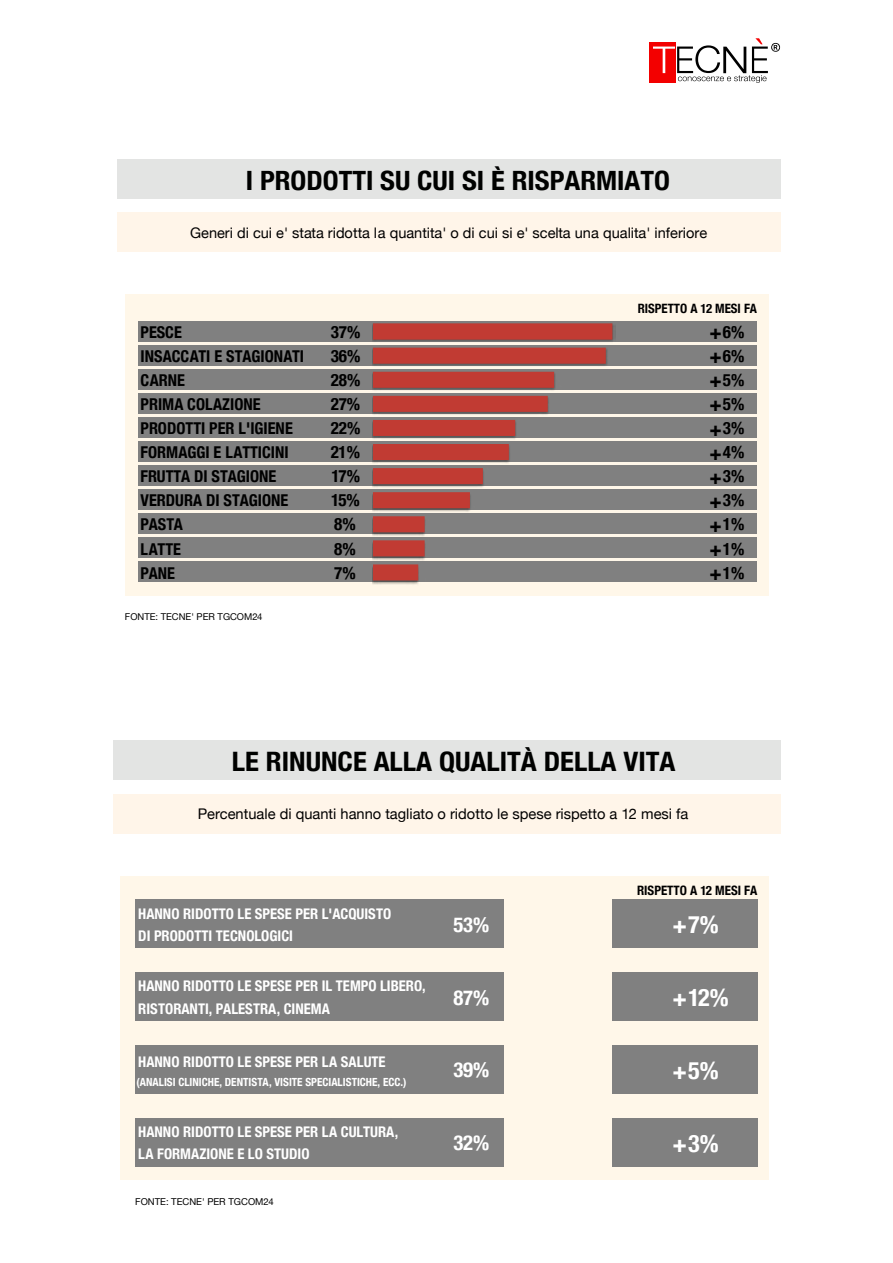
<style>
.page{position:relative;width:893px;height:1263px;background:#fff}
.page>*{position:absolute;margin:0;border:0;box-sizing:border-box;transform-origin:0 0}
.t1{font:700 condensed 26.7px "Helvetica Neue";color:#000100;scale:1.07 1}
.t2{font:700 condensed 26.55px "Helvetica Neue";color:#000100;scale:1.07 1}
.t3{font:700 condensed 24.3px "Helvetica Neue";color:#fff}
.t4{font:700 condensed 20.7px "Helvetica Neue";color:#fff}
.t5{font:700 condensed 17.1px "Helvetica Neue";letter-spacing:-.015em;color:#000}
.t6{font:700 condensed 16.35px "Helvetica Neue";color:#000}
.t7{font:700 condensed 14.7px/22.4px "Helvetica Neue";color:#fff}
.t8{font:14.7px "Helvetica Neue";color:#000}
.t9{font:14.55px "Helvetica Neue";color:#000}
.t10{font:700 condensed 12.9px "Helvetica Neue";color:#000}
.t11{font:700 condensed 11.25px "Helvetica Neue";color:#fff}
.t12{font:9.45px "Helvetica Neue";color:#000}
.s1{font-size:20.55px}
</style>
<div class="page">
<div style="left:649px;top:42px;width:27px;height:40px;background:#f30000"></div>
<svg style="left:653px;top:38px;width:127px;height:45px"></svg>
<div style="left:117px;top:212px;width:663px;height:40px;background:#fff5e9"></div>
<div style="left:125px;top:294px;width:644px;height:302px;background:#fff7e9"></div>
<div style="left:138px;top:319px;width:619px;height:265px;background:#808080"></div>
<hr style="left:138px;top:318px;width:619px;height:2px;background:#fff7e9">
<hr style="left:138px;top:342px;width:619px;height:2px;background:#fff7e9">
<hr style="left:138px;top:366px;width:619px;height:2px;background:#fff7e9">
<hr style="left:138px;top:390px;width:619px;height:2px;background:#fff7e9">
<hr style="left:138px;top:414px;width:619px;height:3px;background:#fff7e9">
<hr style="left:138px;top:438px;width:619px;height:3px;background:#fff7e9">
<hr style="left:138px;top:462px;width:619px;height:3px;background:#fff7e9">
<hr style="left:138px;top:486px;width:619px;height:3px;background:#fff7e9">
<hr style="left:138px;top:510px;width:619px;height:3px;background:#fff7e9">
<hr style="left:138px;top:535px;width:619px;height:2px;background:#fff7e9">
<hr style="left:138px;top:559px;width:619px;height:2px;background:#fff7e9">
<hr style="left:138px;top:583px;width:619px;height:2px;background:#fff7e9">
<img style="left:373px;top:323px;width:242px;height:262px">
<svg style="left:373px;top:323px;width:239px;height:257px"></svg>
<div style="left:117px;top:160px;width:663px;height:39px;background:#e3e4e3"></div>
<div style="left:113px;top:794px;width:667px;height:39px;background:#fff5e9"></div>
<div style="left:121px;top:876px;width:648px;height:304px;background:#fff7e9"></div>
<div style="left:135px;top:899px;width:369px;height:49px;background:#808080"></div>
<div style="left:613px;top:899px;width:145px;height:49px;background:#808080"></div>
<div style="left:135px;top:972px;width:369px;height:49px;background:#808080"></div>
<div style="left:613px;top:972px;width:145px;height:49px;background:#808080"></div>
<div style="left:135px;top:1045px;width:369px;height:49px;background:#808080"></div>
<div style="left:613px;top:1045px;width:145px;height:49px;background:#808080"></div>
<div style="left:135px;top:1118px;width:369px;height:48px;background:#808080"></div>
<div style="left:613px;top:1118px;width:145px;height:48px;background:#808080"></div>
<div style="left:113px;top:740px;width:667px;height:40px;background:#e3e4e3"></div>
<p class="t2" style="left:246px;top:158px;width:398px">I PRODOTTI SU CUI SI È RISPARMIATO</p>
<p class="t9" style="left:190px;top:222px;width:519px">Generi di cui e' stata ridotta la quantita' o di cui si e' scelta una qualita' inferiore</p>
<p class="t10" style="left:638px;top:298px;width:121px">RISPETTO A 12 MESI FA</p>
<p class="t6" style="left:141px;top:318px;width:43px">PESCE</p>
<p class="t5" style="left:331px;top:317px;width:31px">37%</p>
<p class="t5" style="left:709px;top:317px;width:36px"><span class="s1">+</span>6%</p>
<p class="t6" style="left:141px;top:342px;width:165px">INSACCATI E STAGIONATI</p>
<p class="t5" style="left:331px;top:342px;width:31px">36%</p>
<p class="t5" style="left:709px;top:342px;width:36px"><span class="s1">+</span>6%</p>
<p class="t6" style="left:141px;top:367px;width:46px">CARNE</p>
<p class="t5" style="left:331px;top:366px;width:31px">28%</p>
<p class="t5" style="left:709px;top:366px;width:36px"><span class="s1">+</span>5%</p>
<p class="t6" style="left:141px;top:391px;width:122px">PRIMA COLAZIONE</p>
<p class="t5" style="left:331px;top:390px;width:31px">27%</p>
<p class="t5" style="left:709px;top:390px;width:36px"><span class="s1">+</span>5%</p>
<p class="t6" style="left:141px;top:415px;width:154px">PRODOTTI PER L'IGIENE</p>
<p class="t5" style="left:331px;top:414px;width:31px">22%</p>
<p class="t5" style="left:709px;top:414px;width:36px"><span class="s1">+</span>3%</p>
<p class="t6" style="left:141px;top:439px;width:150px">FORMAGGI E LATTICINI</p>
<p class="t5" style="left:331px;top:438px;width:31px">21%</p>
<p class="t5" style="left:709px;top:438px;width:36px"><span class="s1">+</span>4%</p>
<p class="t6" style="left:141px;top:463px;width:137px">FRUTTA DI STAGIONE</p>
<p class="t5" style="left:331px;top:462px;width:30px">17%</p>
<p class="t5" style="left:709px;top:462px;width:36px"><span class="s1">+</span>3%</p>
<p class="t6" style="left:141px;top:487px;width:149px">VERDURA DI STAGIONE</p>
<p class="t5" style="left:331px;top:486px;width:30px">15%</p>
<p class="t5" style="left:709px;top:486px;width:36px"><span class="s1">+</span>3%</p>
<p class="t6" style="left:141px;top:511px;width:44px">PASTA</p>
<p class="t5" style="left:334px;top:510px;width:23px">8%</p>
<p class="t5" style="left:709px;top:510px;width:36px"><span class="s1">+</span>1%</p>
<p class="t6" style="left:141px;top:535px;width:42px">LATTE</p>
<p class="t5" style="left:334px;top:534px;width:23px">8%</p>
<p class="t5" style="left:709px;top:534px;width:36px"><span class="s1">+</span>1%</p>
<p class="t6" style="left:141px;top:559px;width:36px">PANE</p>
<p class="t5" style="left:334px;top:558px;width:23px">7%</p>
<p class="t5" style="left:709px;top:558px;width:36px"><span class="s1">+</span>1%</p>
<p class="t12" style="left:125px;top:609px;width:139px">FONTE: TECNE' PER TGCOM24</p>
<p class="t1" style="left:232px;top:739px;width:416px">LE RINUNCE ALLA QUALITÀ DELLA VITA</p>
<p class="t8" style="left:198px;top:803px;width:492px">Percentuale di quanti hanno tagliato o ridotto le spese rispetto a 12 mesi fa</p>
<p class="t7" style="left:138px;top:901px;width:255px">HANNO RIDOTTO LE SPESE PER L'ACQUISTO<br>DI PRODOTTI TECNOLOGICI</p>
<p class="t7" style="left:138px;top:974px;width:289px">HANNO RIDOTTO LE SPESE PER IL TEMPO LIBERO,<br>RISTORANTI, PALESTRA, CINEMA</p>
<p class="t7" style="left:138px;top:1049px;width:249px">HANNO RIDOTTO LE SPESE PER LA SALUTE</p>
<p class="t11" style="left:136px;top:1073px;width:272px">(ANALISI CLINICHE, DENTISTA, VISITE SPECIALISTICHE, ECC.)</p>
<p class="t7" style="left:138px;top:1119px;width:262px">HANNO RIDOTTO LE SPESE PER LA CULTURA,<br>LA FORMAZIONE E LO STUDIO</p>
<p class="t12" style="left:135px;top:1194px;width:140px">FONTE: TECNE' PER TGCOM24</p>
<p class="t4" style="left:453px;top:907px;width:38px">53%</p>
<p class="t4" style="left:454px;top:980px;width:37px">87%</p>
<p class="t4" style="left:453px;top:1053px;width:38px">39%</p>
<p class="t4" style="left:453px;top:1125px;width:38px">32%</p>
<p class="t10" style="left:637px;top:880px;width:122px">RISPETTO A 12 MESI FA</p>
<p class="t3" style="left:672px;top:904px;width:48px">+7%</p>
<p class="t3" style="left:672px;top:977px;width:58px">+12%</p>
<p class="t3" style="left:672px;top:1050px;width:48px">+5%</p>
<p class="t3" style="left:672px;top:1123px;width:48px">+3%</p>
</div>
